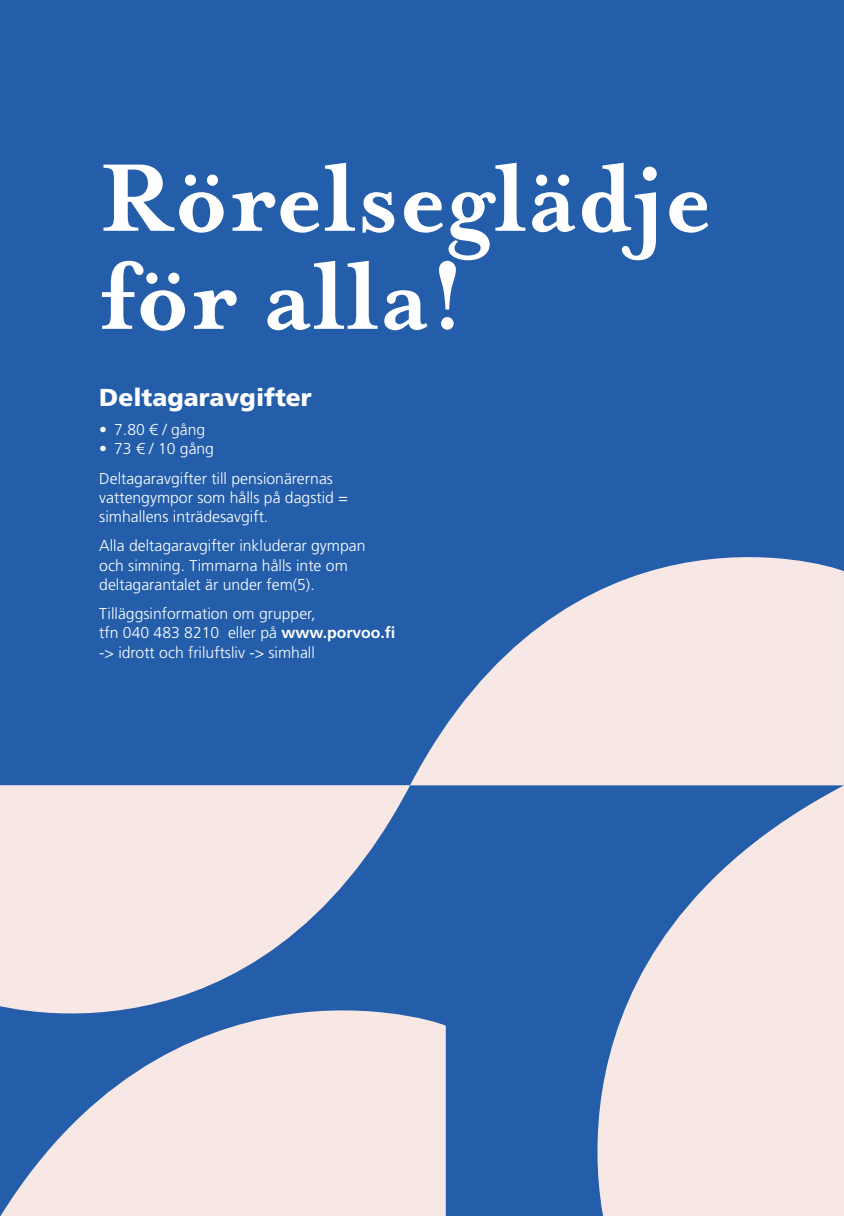
<style>
.page{position:relative;width:844px;height:1216px;background:#fff}
.page>*{position:absolute;margin:0;border:0;box-sizing:border-box;transform-origin:0 0}
.t1{font:700 110.25px "Mrs Eaves OT";color:#fff}
.H3{font:900 24.5px "Frutiger LT Std";color:#fff}
.P_leipis{font:300 15.75px/19.2px "Frutiger LT Std";color:#fff}
.P_luettelo{font:300 15.75px "Frutiger LT Std";color:#fff}
.s1{font-weight:700}
</style>
<div class="page">
<div style="left:0;top:0;width:843px;height:1215px;background:#245eaa"></div>
<svg style="left:410px;top:557px;width:433px;height:228px;fill:#f7e8e5"></svg>
<svg style="left:0;top:785px;width:410px;height:153px;background:#dcd6dd"></svg>
<svg style="left:0;top:938px;width:445px;height:277px;fill:#f7e8e5"></svg>
<svg style="left:525px;top:785px;width:318px;height:430px;fill:#f7e8e5"></svg>
<h2 class="t1" style="left:99px;top:134px;width:614px">Rörelseglädje</h2>
<h2 class="t1" style="left:99px;top:232px;width:368px">för alla!</h2>
<p class="H3" style="left:99px;top:382px;width:214px">Deltagaravgifter</p>
<p class="P_luettelo" style="left:99px;top:421px;width:107px">• 7.80 € / gång</p>
<p class="P_luettelo" style="left:99px;top:440px;width:116px">• 73 € / 10 gång</p>
<p class="P_leipis" style="left:99px;top:468px;width:250px">Deltagaravgifter till pensionärernas vattengympor som hålls på dagstid = simhallens inträdesavgift.</p>
<p class="P_leipis" style="left:99px;top:536px;width:268px">Alla deltagaravgifter inkluderar gympan och simning. Timmarna hålls inte om deltagarantalet är under fem(5).</p>
<p class="P_leipis" style="left:99px;top:604px;width:297px">Tilläggsinformation om grupper,<br>tfn 040 483 8210 eller på <span class="s1">www.porvoo.fi </span>-&gt; idrott och friluftsliv -&gt; simhall</p>
</div>
